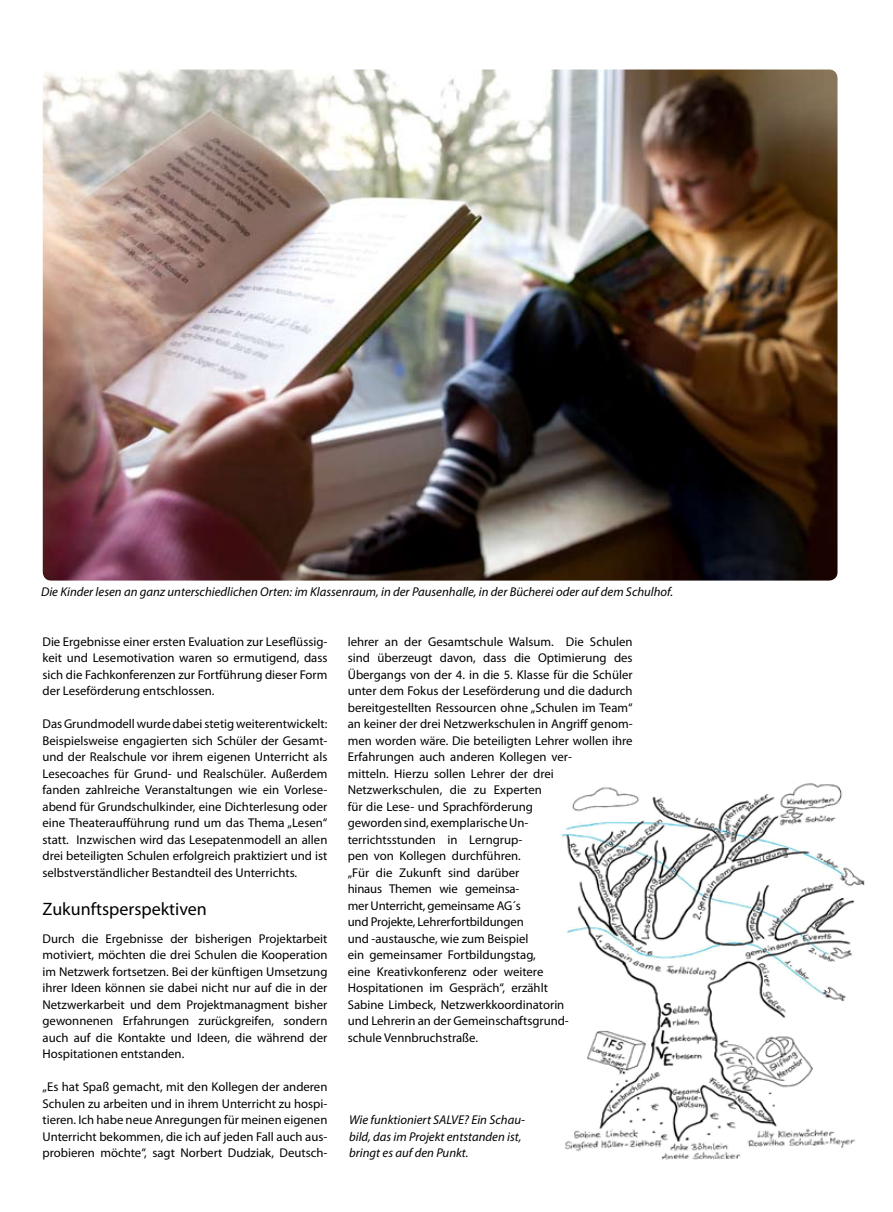
<style>
.page{position:relative;width:893px;height:1212px;background:#fff}
.page>*{position:absolute;margin:0;border:0;box-sizing:border-box;transform-origin:0 0}
.t1{font:18px "Myriad Pro";color:#000}
.t2{font:12.75px/16.5px "Myriad Pro";color:#000;text-align:justify}
.t3{font:italic 12.75px/16.5px "Myriad Pro";color:#000}
</style>
<div class="page">
<img style="left:561px;top:783px;width:304px;height:376px">
<img style="left:43px;top:70px;width:794px;height:511px">
<p class="t3" style="left:41px;top:583px;width:634px">Die Kinder lesen an ganz unterschiedlichen Orten: im Klassenraum, in der Pausenhalle, in der Bücherei oder auf dem Schulhof.</p>
<p class="t2" style="left:43px;top:633px;width:286px">Die Ergebnisse einer ersten Evaluation zur Leseflüssig&shy;keit und Lesemotivation waren so ermutigend, dass sich die Fachkonferenzen zur Fortführung dieser Form der Leseförderung entschlossen.</p>
<p class="t2" style="left:43px;top:716px;width:286px">Das Grundmodell wurde dabei stetig weiterentwickelt:<br>Beispielsweise engagierten sich Schüler der Gesamt&shy;und der Realschule vor ihrem eigenen Unterricht als Lesecoaches für Grund- und Realschüler. Außerdem fanden zahlreiche Veranstaltungen wie ein Vorlese&shy;abend für Grundschulkinder, eine Dichterlesung oder eine Theateraufführung rund um das Thema „Lesen“ statt. Inzwischen wird das Lesepatenmodell an allen drei beteiligten Schulen erfolgreich praktiziert und ist selbstverständlicher Bestandteil des Unterrichts.</p>
<h1 class="t1" style="left:43px;top:899px;width:166px">Zukunftsperspektiven</h1>
<p class="t2" style="left:43px;top:930px;width:286px">Durch die Ergebnisse der bisherigen Projektarbeit motiviert, möchten die drei Schulen die Kooperation im Netzwerk fortsetzen. Bei der künftigen Umsetzung ihrer Ideen können sie dabei nicht nur auf die in der Netzwerkarbeit und dem Projektmanagment bisher gewonnenen Erfahrungen zurückgreifen, sondern auch auf die Kontakte und Ideen, die während der Hospitationen entstanden.</p>
<p class="t2" style="left:43px;top:1079px;width:286px">„Es hat Spaß gemacht, mit den Kollegen der anderen Schulen zu arbeiten und in ihrem Unterricht zu hospi&shy;tieren. Ich habe neue Anregungen für meinen eigenen Unterricht bekommen, die ich auf jeden Fall auch aus&shy;probieren möchte“, sagt Norbert Dudziak, Deutsch-</p>
<p class="t2" style="left:348px;top:633px;width:286px;text-align:left">lehrer an der Gesamtschule Walsum. Die Schulen sind überzeugt davon, dass die Optimierung des Übergangs von der 4. in die 5. Klasse für die Schüler unter dem Fokus der Leseförderung und die dadurch bereitgestellten Ressourcen ohne „Schulen im Team“ an keiner der drei Netzwerkschulen in Angriff genom&shy;men worden wäre. Die beteiligten Lehrer wollen ihre Erfahrungen auch anderen Kollegen ver-<br>mitteln. Hierzu sollen Lehrer der drei Netzwerkschulen, die zu Experten<br>für die Lese- und Sprachförderung<br>geworden sind, exemplarische Un-<br>terrichtsstunden in Lerngrup-<br>pen von Kollegen durchführen.<br>„Für die Zukunft sind darüber<br>hinaus Themen wie gemeinsa-<br>mer Unterricht, gemeinsame AG´s<br>und Projekte, Lehrerfortbildungen<br>und -austausche, wie zum Beispiel<br>ein gemeinsamer Fortbildungstag,<br>eine Kreativkonferenz oder weitere<br>Hospitationen im Gespräch“, erzählt<br>Sabine Limbeck, Netzwerkkoordinatorin<br>und Lehrerin an der Gemeinschaftsgrund-<br>schule Vennbruchstraße.</p>
<p class="t3" style="left:349px;top:1111px;width:177px">Wie funktioniert SALVE? Ein Schau&shy;bild, das im Projekt entstanden ist, bringt es auf den Punkt.</p>
</div>
